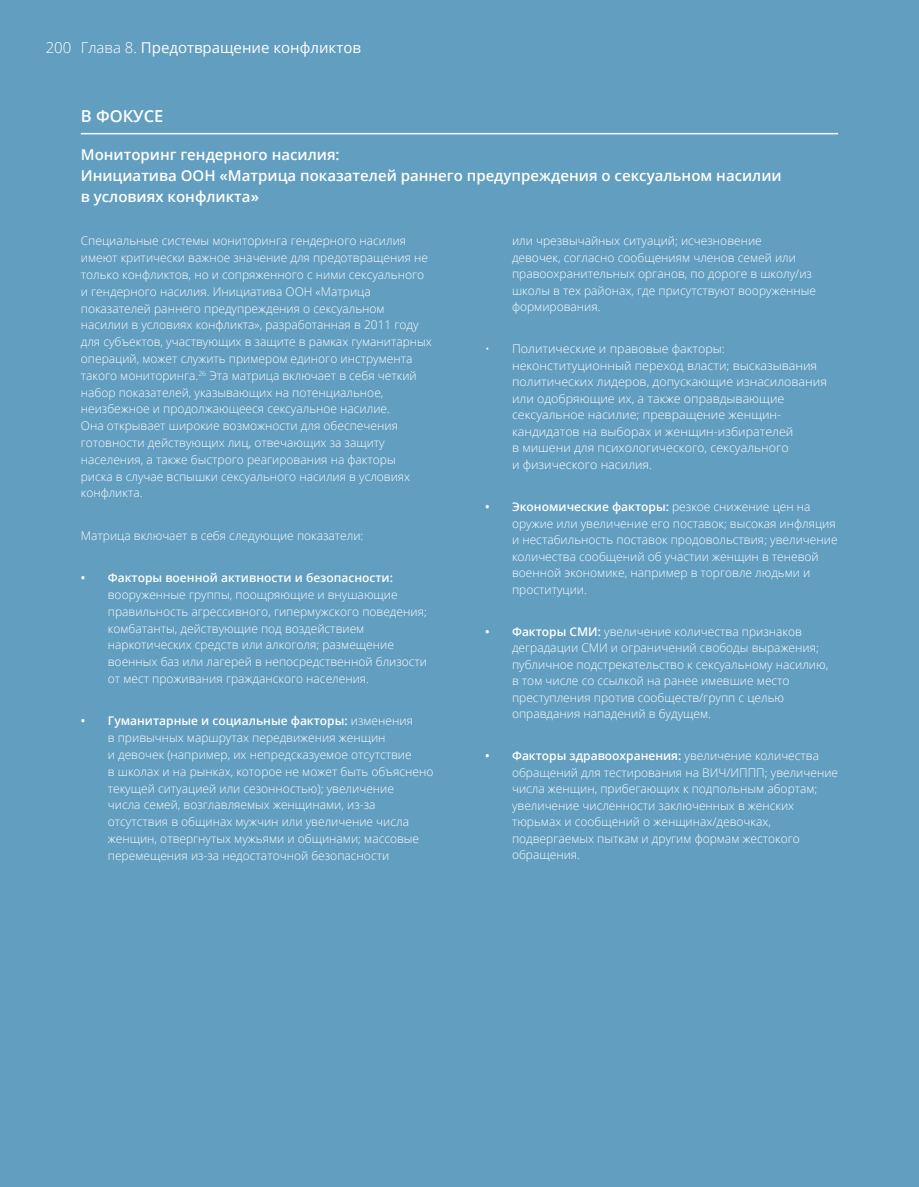
<style>
.page{position:relative;width:919px;height:1187px;background:#fff}
.page>*{position:absolute;margin:0;border:0;box-sizing:border-box;transform-origin:0 0}
.t1{font:600 16.5px "Open Sans";color:#fff}
.t2{font:600 15px/21px "Open Sans";color:#fff}
.t3{font:15px "Open Sans";color:#fff}
.t4{font:300 12px/16.8px "Open Sans";color:#fff}
.t5{font:300 12px/16.5px "Open Sans";color:#fff;scale:1.04 1}
.t6{font:600 12px "Open Sans";color:#fff}
.s1{font-weight:300}
.s2{font-weight:600}
</style>
<div class="page">
<div style="left:0;top:0;width:918px;height:1186px;background:#619ec0"></div>
<hr style="left:81px;top:133px;width:757px;height:1px;background:#fff">
<p class="t3" style="left:46px;top:37px;width:317px"><span class="s1">200 Глава 8.</span> Предотвращение конфликтов</p>
<h1 class="t1" style="left:81px;top:104px;width:84px">В ФОКУСЕ</h1>
<p class="t2" style="left:81px;top:144px;width:702px">Мониторинг гендерного насилия:<br>Инициатива ООН «Матрица показателей раннего предупреждения о сексуальном насилии в условиях конфликта»</p>
<p class="t4" style="left:81px;top:232px;width:352px">Специальные системы мониторинга гендерного насилия имеют критически важное значение для предотвращения не только конфликтов, но и сопряженного с ними сексуального и гендерного насилия. Инициатива ООН «Матрица показателей раннего предупреждения о сексуальном насилии в условиях конфликта», разработанная в 2011 году для субъектов, участвующих в защите в рамках гуманитарных операций, может служить примером единого инструмента такого мониторинга.<sup>26</sup> Эта матрица включает в себя четкий набор показателей, указывающих на потенциальное, неизбежное и продолжающееся сексуальное насилие.<br>Она открывает широкие возможности для обеспечения готовности действующих лиц, отвечающих за защиту населения, а также быстрого реагирования на факторы<br>риска в случае вспышки сексуального насилия в условиях конфликта.</p>
<p class="t4" style="left:81px;top:526px;width:284px">Матрица включает в себя следующие показатели:</p>
<p class="t6" style="left:81px;top:569px;width:313px">• Факторы военной активности и безопасности:</p>
<p class="t4" style="left:108px;top:586px;width:321px">вооруженные группы, поощряющие и внушающие правильность агрессивного, гипермужского поведения; комбатанты, действующие под воздействием наркотических средств или алкоголя; размещение военных баз или лагерей в непосредственной близости от мест проживания гражданского населения.</p>
<p class="t4" style="left:108px;top:712px;width:327px;text-indent:-27px"><span class="s2">• Гуманитарные и социальные факторы:</span> изменения<br>в привычных маршрутах передвижения женщин<br>и девочек (например, их непредсказуемое отсутствие<br>в школах и на рынках, которое не может быть объяснено текущей ситуацией или сезонностью); увеличение<br>числа семей, возглавляемых женщинами, из-за отсутствия в общинах мужчин или увеличение числа женщин, отвергнутых мужьями и общинами; массовые перемещения из-за недостаточной безопасности</p>
<p class="t4" style="left:512px;top:232px;width:305px">или чрезвычайных ситуаций; исчезновение<br>девочек, согласно сообщениям членов семей или правоохранительных органов, по дороге в школу/из школы в тех районах, где присутствуют вооруженные формирования.</p>
<p class="t5" style="left:512px;top:340px;width:304px;text-indent:-27px">• Политические и правовые факторы: неконституционный переход власти; высказывания политических лидеров, допускающие изнасилования или одобряющие их, а также оправдывающие сексуальное насилие; превращение женщин&shy;кандидатов на выборах и женщин-избирателей<br>в мишени для психологического, сексуального<br>и физического насилия.</p>
<p class="t4" style="left:512px;top:498px;width:327px;text-indent:-27px"><span class="s2">• Экономические факторы:</span> резкое снижение цен на оружие или увеличение его поставок; высокая инфляция и нестабильность поставок продовольствия; увеличение количества сообщений об участии женщин в теневой военной экономике, например в торговле людьми и проституции.</p>
<p class="t4" style="left:512px;top:622px;width:318px;text-indent:-27px"><span class="s2">• Факторы СМИ:</span> увеличение количества признаков деградации СМИ и ограничений свободы выражения; публичное подстрекательство к сексуальному насилию, в том числе со ссылкой на ранее имевшие место преступления против сообществ/групп с целью оправдания нападений в будущем.</p>
<p class="t4" style="left:512px;top:747px;width:327px;text-indent:-27px"><span class="s2">• Факторы здравоохранения:</span> увеличение количества обращений для тестирования на ВИЧ/ИППП; увеличение числа женщин, прибегающих к подпольным абортам; увеличение численности заключенных в женских тюрьмах и сообщений о женщинах/девочках, подвергаемых пыткам и другим формам жестокого обращения.</p>
</div>
